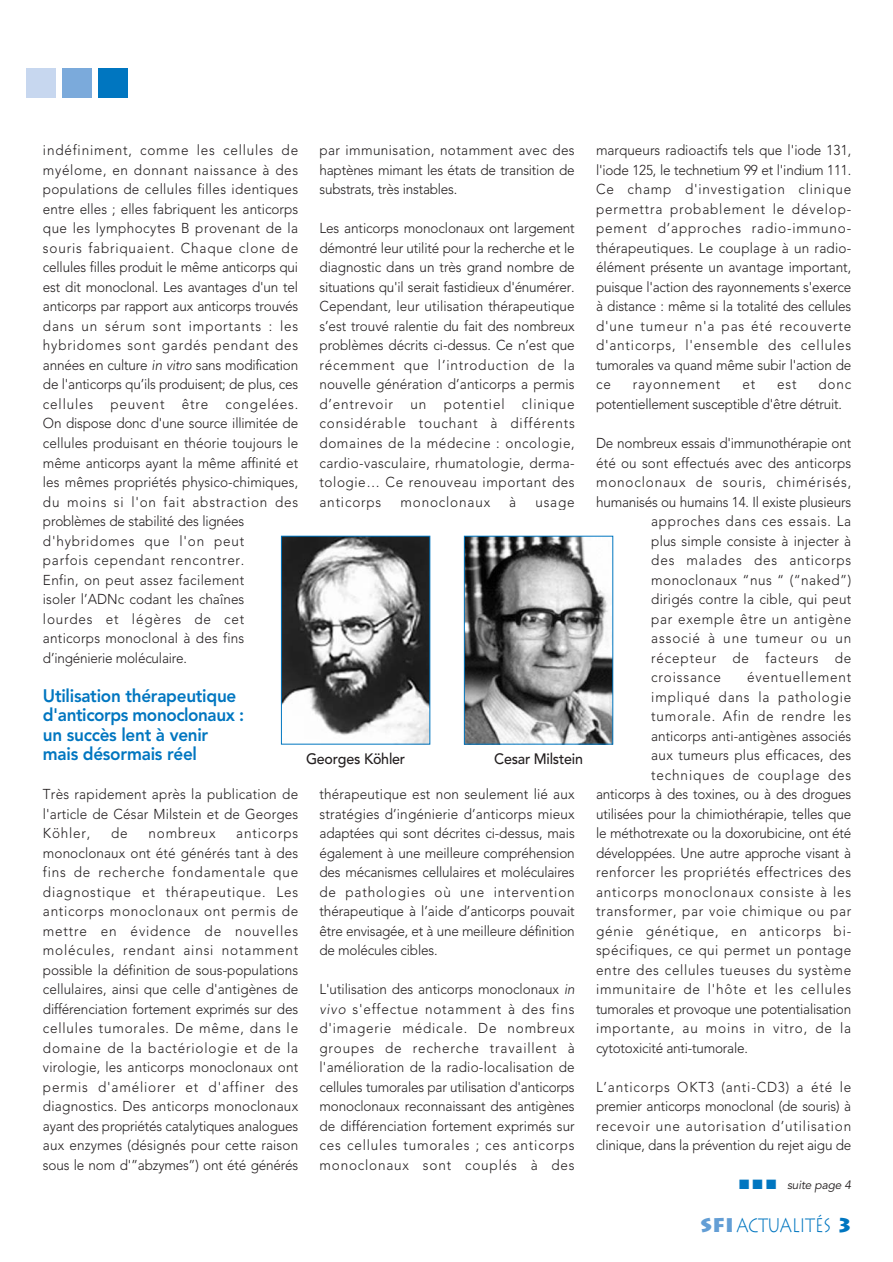
<style>
.page{position:relative;width:893px;height:1262px;background:#fff}
.page>*{position:absolute;margin:0;border:0;box-sizing:border-box;transform-origin:0 0}
.t1{font:300 19.5px "Lithos";letter-spacing:-.025em;color:#0076c0;scale:.8 1}
.t2{font:800 18px/19.5px "Avenir";letter-spacing:-.015em;color:#0076c0;scale:.95 1}
.t3{font:500 15px "Avenir";letter-spacing:-.015em;color:#231f20;scale:.95 1}
.t4{font:300 14.25px/19.5px "Avenir";letter-spacing:.015em;color:#231f20;text-align:justify;scale:.95 1}
.t5{font:300 14.25px "Avenir";letter-spacing:.06em;color:#231f20;scale:.95 1}
.t6{font:300 14.25px/19.5px "Avenir";letter-spacing:-.015em;color:#231f20;scale:.95 1}
.t7{font:300 14.25px "Avenir";letter-spacing:.05em;color:#231f20;scale:.95 1}
.t8{font:300 14.25px "Avenir";letter-spacing:-.01em;color:#231f20;scale:.95 1}
.t9{font:300 14.25px "Avenir";letter-spacing:.04em;color:#231f20;scale:.95 1}
.t10{font:300 14.25px "Avenir";letter-spacing:.035em;color:#231f20;scale:.95 1}
.t11{font:300 14.25px "Avenir";letter-spacing:-.005em;color:#231f20;scale:.95 1}
.t12{font:300 14.25px "Avenir";letter-spacing:.045em;color:#231f20;scale:.95 1}
.t13{font:italic 12px "Avenir";letter-spacing:-.015em;color:#231f20}
.s1{font-style:italic}
.s2{color:#0076c0}
.s3{font-weight:900;color:#639ed5}
.s4{font-weight:900}
</style>
<div class="page">
<div style="left:26px;top:68px;width:30px;height:30px;background:#c7d7ef"></div>
<div style="left:62px;top:68px;width:30px;height:30px;background:#7baadb"></div>
<div style="left:98px;top:68px;width:30px;height:30px;background:#0076c0"></div>
<img style="left:466px;top:538px;width:145px;height:204px">
<div style="left:464px;top:536px;width:149px;height:208px;border:1px solid #0076c0"></div>
<img style="left:283px;top:538px;width:145px;height:204px">
<div style="left:281px;top:536px;width:149px;height:208px;border:1px solid #0076c0"></div>
<p class="t4" style="left:43px;top:142px;width:270px;text-align:left">indéfiniment, comme les cellules de myélome, en donnant naissance à des populations de cellules filles identiques entre elles ; elles fabriquent les anticorps que les lymphocytes B provenant de la souris fabriquaient. Chaque clone de cellules filles produit le même anticorps qui est dit monoclonal. Les avantages d'un tel anticorps par rapport aux anticorps trouvés dans un sérum sont importants : les hybridomes sont gardés pendant des années en culture <span class="s1">in vitro</span> sans modification de l'anticorps qu’ils produisent; de plus, ces cellules peuvent être congelées.<br>On dispose donc d'une source illimitée de cellules produisant en théorie toujours le même anticorps ayant la même affinité et les mêmes propriétés physico-chimiques, du moins si l'on fait abstraction des problèmes de stabilité des lignées d'hybridomes que l'on peut<br>parfois cependant rencontrer.<br>Enfin, on peut assez facilement<br>isoler l’ADNc codant les chaînes<br>lourdes et légères de cet anticorps monoclonal à des fins d’ingénierie moléculaire.</p>
<p class="t2" style="left:43px;top:687px;width:213px">Utilisation thérapeutique d'anticorps monoclonaux : un succès lent à venir mais désormais réel</p>
<p class="t4" style="left:43px;top:785px;width:270px">Très rapidement après la publication de l'article de César Milstein et de Georges Köhler,</p>
<p class="t4" style="left:111px;top:824px;width:19px">de</p>
<p class="t5" style="left:148px;top:827px;width:72px">nombreux</p>
<p class="t4" style="left:43px;top:824px;width:270px;text-indent:193px">anticorps monoclonaux ont été générés tant à des fins de recherche fondamentale que diagnostique et thérapeutique. Les anticorps monoclonaux ont permis de mettre en évidence de nouvelles molécules, rendant ainsi notamment possible la définition de sous-populations cellulaires, ainsi que celle d'antigènes de différenciation fortement exprimés sur des cellules tumorales. De même, dans le domaine de la bactériologie et de la virologie, les anticorps monoclonaux ont permis d'améliorer et d'affiner des diagnostics. Des anticorps monoclonaux ayant des propriétés catalytiques analogues aux enzymes (désignés pour cette raison sous le nom d'”abzymes”) ont été générés</p>
<p class="t4" style="left:319px;top:142px;width:270px">par immunisation, notamment avec des haptènes mimant les états de transition de substrats, très instables.</p>
<p class="t4" style="left:319px;top:220px;width:270px">Les anticorps monoclonaux ont largement démontré leur utilité pour la recherche et le diagnostic dans un très grand nombre de situations qu'il serait fastidieux d'énumérer.<br>Cependant, leur utilisation thérapeutique s’est trouvé ralentie du fait des nombreux problèmes décrits ci-dessus. Ce n’est que récemment que l’introduction de la nouvelle génération d’anticorps a permis d’entrevoir un potentiel clinique considérable touchant à différents domaines de la médecine : oncologie, cardio-vasculaire, rhumatologie, derma&shy;tologie… Ce renouveau important des anticorps</p>
<p class="t5" style="left:400px;top:496px;width:96px">monoclonaux</p>
<p class="t4" style="left:509px;top:493px;width:9px">à</p>
<p class="t4" style="left:535px;top:493px;width:43px">usage</p>
<p class="t3" style="left:306px;top:753px;width:106px">Georges Köhler</p>
<p class="t3" style="left:494px;top:753px;width:95px">Cesar Milstein</p>
<p class="t4" style="left:319px;top:785px;width:270px">thérapeutique est non seulement lié aux stratégies d’ingénierie d’anticorps mieux adaptées qui sont décrites ci-dessus, mais également à une meilleure compréhension des mécanismes cellulaires et moléculaires de pathologies où une intervention thérapeutique à l’aide d’anticorps pouvait être envisagée, et à une meilleure définition de molécules cibles.</p>
<p class="t4" style="left:319px;top:980px;width:270px">L'utilisation des anticorps monoclonaux <span class="s1">in vivo</span> s'effectue notamment à des fins d'imagerie médicale. De nombreux groupes de recherche travaillent à l'amélioration de la radio-localisation de cellules tumorales par utilisation d'anticorps monoclonaux reconnaissant des antigènes de différenciation fortement exprimés sur ces cellules tumorales ; ces anticorps monoclonaux sont couplés à des</p>
<p class="t4" style="left:596px;top:142px;width:270px">marqueurs radioactifs tels que l'iode 131, l'iode 125, le technetium 99 et l'indium 111.<br>Ce champ d'investigation clinique permettra probablement le dévelop&shy;pement d’approches radio-immuno&shy;thérapeutiques. Le couplage à un radio&shy;élément présente un avantage important, puisque l'action des rayonnements s'exerce à distance : même si la totalité des cellules d'une tumeur n'a pas été recouverte d'anticorps, l'ensemble des cellules tumorales va quand même subir l'action de ce</p>
<p class="t6" style="left:596px;top:376px;width:270px;text-indent:222px">donc potentiellement susceptible d'être détruit.</p>
<p class="t6" style="left:596px;top:434px;width:270px">De nombreux essais d'immunothérapie ont</p>
<p class="t4" style="left:596px;top:454px;width:270px">été ou sont effectués avec des anticorps</p>
<p class="t5" style="left:596px;top:476px;width:270px">monoclonaux de souris, chimérisés,</p>
<p class="t6" style="left:596px;top:493px;width:270px">humanisés ou humains 14. Il existe plusieurs</p>
<p class="t12" style="left:651px;top:515px;width:212px">approches dans ces essais. La</p>
<p class="t4" style="left:651px;top:532px;width:212px">plus simple consiste à injecter à</p>
<p class="t5" style="left:651px;top:554px;width:212px">des malades des anticorps</p>
<p class="t4" style="left:651px;top:571px;width:212px">monoclonaux “nus “ (“naked”)</p>
<p class="t4" style="left:651px;top:590px;width:212px">dirigés contre la cible, qui peut</p>
<p class="t7" style="left:651px;top:613px;width:212px">par exemple être un antigène</p>
<p class="t5" style="left:651px;top:632px;width:212px">associé à une tumeur ou un</p>
<p class="t5" style="left:651px;top:652px;width:212px">récepteur de facteurs de</p>
<p class="t5" style="left:651px;top:671px;width:75px">croissance</p>
<p class="t5" style="left:747px;top:671px;width:111px">éventuellement</p>
<p class="t5" style="left:651px;top:691px;width:212px">impliqué dans la pathologie</p>
<p class="t5" style="left:651px;top:710px;width:212px">tumorale. Afin de rendre les</p>
<p class="t11" style="left:651px;top:730px;width:212px">anticorps anti-antigènes associés</p>
<p class="t4" style="left:651px;top:746px;width:212px">aux tumeurs plus efficaces, des</p>
<p class="t5" style="left:651px;top:769px;width:212px">techniques de couplage des</p>
<p class="t8" style="left:596px;top:788px;width:270px">anticorps à des toxines, ou à des drogues</p>
<p class="t8" style="left:596px;top:808px;width:270px">utilisées pour la chimiothérapie, telles que</p>
<p class="t6" style="left:596px;top:824px;width:270px">le méthotrexate ou la doxorubicine, ont été</p>
<p class="t6" style="left:596px;top:844px;width:270px">développées. Une autre approche visant à</p>
<p class="t9" style="left:596px;top:866px;width:270px">renforcer les propriétés effectrices des</p>
<p class="t5" style="left:596px;top:886px;width:270px">anticorps monoclonaux consiste à les</p>
<p class="t7" style="left:596px;top:905px;width:270px">transformer, par voie chimique ou par</p>
<p class="t5" style="left:596px;top:925px;width:270px">génie génétique, en anticorps bi-</p>
<p class="t10" style="left:596px;top:944px;width:270px">spécifiques, ce qui permet un pontage</p>
<p class="t7" style="left:596px;top:964px;width:270px">entre des cellules tueuses du système</p>
<p class="t5" style="left:596px;top:983px;width:270px">immunitaire de l'hôte et les cellules</p>
<p class="t6" style="left:596px;top:1000px;width:270px">tumorales et provoque une potentialisation</p>
<p class="t5" style="left:596px;top:1022px;width:270px">importante, au moins in vitro, de la</p>
<p class="t6" style="left:596px;top:1039px;width:161px">cytotoxicité anti-tumorale.</p>
<p class="t4" style="left:596px;top:1078px;width:270px">L’anticorps OKT3 (anti-CD3) a été le premier anticorps monoclonal (de souris) à recevoir une autorisation d’utilisation clinique, dans la prévention du rejet aigu de</p>
<p class="t5" style="left:632px;top:379px;width:94px">rayonnement</p>
<p class="t4" style="left:742px;top:376px;width:15px">et</p>
<p class="t4" style="left:777px;top:376px;width:22px">est</p>
<p class="t13" style="left:739px;top:1179px;width:114px"><span class="s2">■</span> <span class="s2">■</span> <span class="s2">■</span> suite page 4</p>
<h1 class="t1" style="left:700px;top:1213px;width:190px"><span class="s3">SFI</span>ACTUALITÉS <span class="s4">3</span></h1>
</div>
